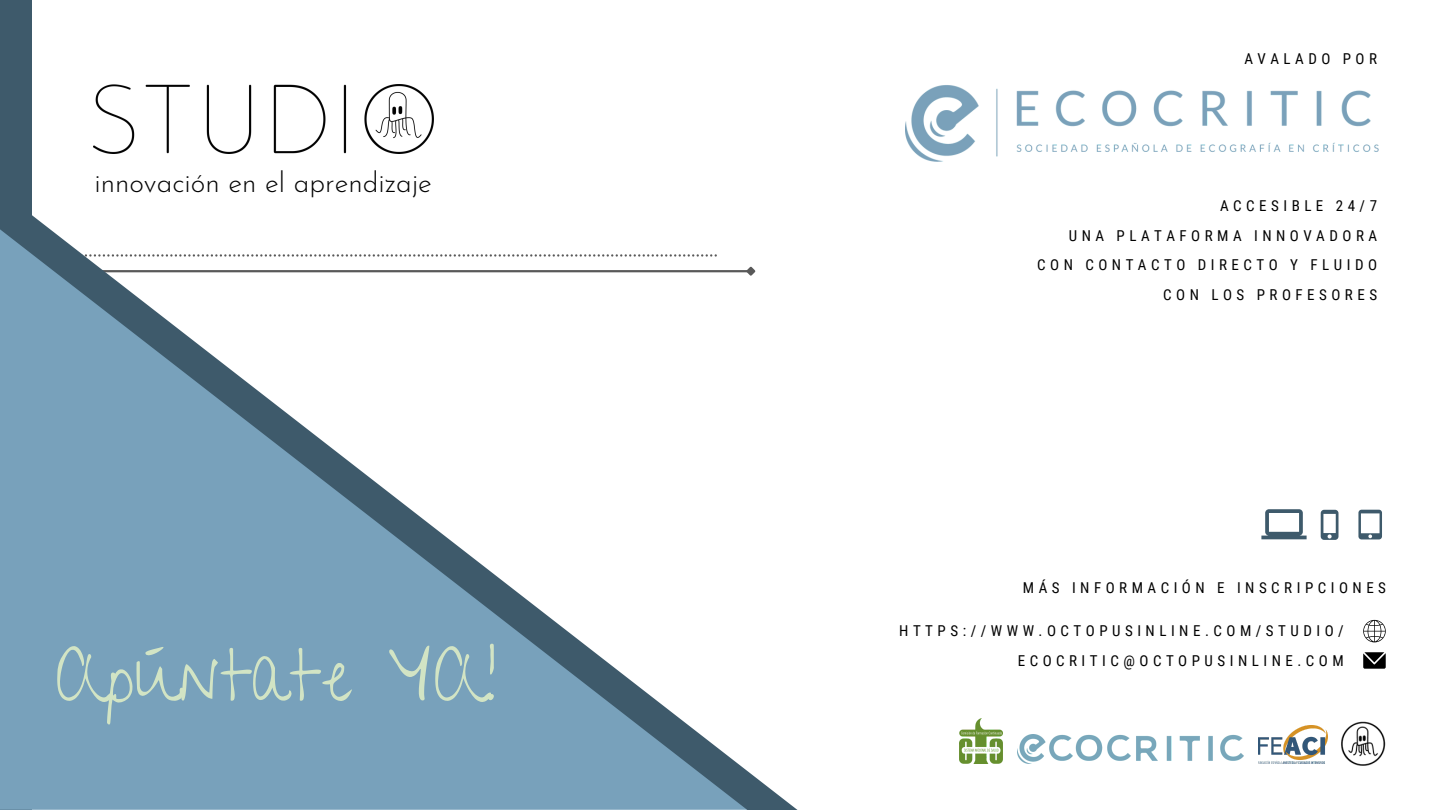
<style>
.page{position:relative;width:1440px;height:810px;background:#fff}
.page>*{position:absolute;margin:0;border:0;box-sizing:border-box;transform-origin:0 0}
.t1{font:71.1px "Give You Glory";color:#d2e4c4}
.t2{font:300 28.1px "Josefin Sans";color:#000}
.t3{font:15px/29.4px "Roboto Condensed";letter-spacing:.3em;color:#000;text-align:right}
</style>
<div class="page">
<div style="left:0;top:0;width:32px;height:810px;background:#3e5a6b"></div>
<svg style="left:0;top:215px;width:798px;height:595px"></svg>
<img style="left:959px;top:719px;width:43px;height:45px">
<img style="left:1018px;top:734px;width:225px;height:29px">
<img style="left:1258px;top:726px;width:69px;height:37px">
<img style="left:1341px;top:721px;width:45px;height:45px">
<svg style="left:1261px;top:509px;width:46px;height:30px"></svg>
<svg style="left:1321px;top:510px;width:18px;height:30px"></svg>
<svg style="left:1358px;top:510px;width:24px;height:29px"></svg>
<svg style="left:1363px;top:652px;width:23px;height:17px"></svg>
<svg style="left:1363px;top:620px;width:23px;height:22px"></svg>
<img style="left:905px;top:85px;width:474px;height:77px">
<img style="left:93px;top:85px;width:341px;height:69px">
<p class="t2" style="left:94px;top:171px;width:339px">innovación en el aprendizaje</p>
<p class="t1" style="left:55px;top:635px;width:442px">Apúntate YA!</p>
<p class="t3" style="left:1244px;top:44px;width:134px">AVALADO POR</p>
<p class="t3" style="left:1220px;top:192px;width:158px">ACCESIBLE 24/7</p>
<p class="t3" style="left:1069px;top:221px;width:310px">UNA PLATAFORMA INNOVADORA</p>
<p class="t3" style="left:1037px;top:250px;width:341px">CON CONTACTO DIRECTO Y FLUIDO<br>CON LOS PROFESORES</p>
<p class="t3" style="left:1023px;top:573px;width:365px">MÁS INFORMACIÓN E INSCRIPCIONES</p>
<p class="t3" style="left:899px;top:617px;width:446px">HTTPS://WWW.OCTOPUSINLINE.COM/STUDIO/</p>
<p class="t3" style="left:1018px;top:647px;width:328px">ECOCRITIC@OCTOPUSINLINE.COM</p>
</div>
